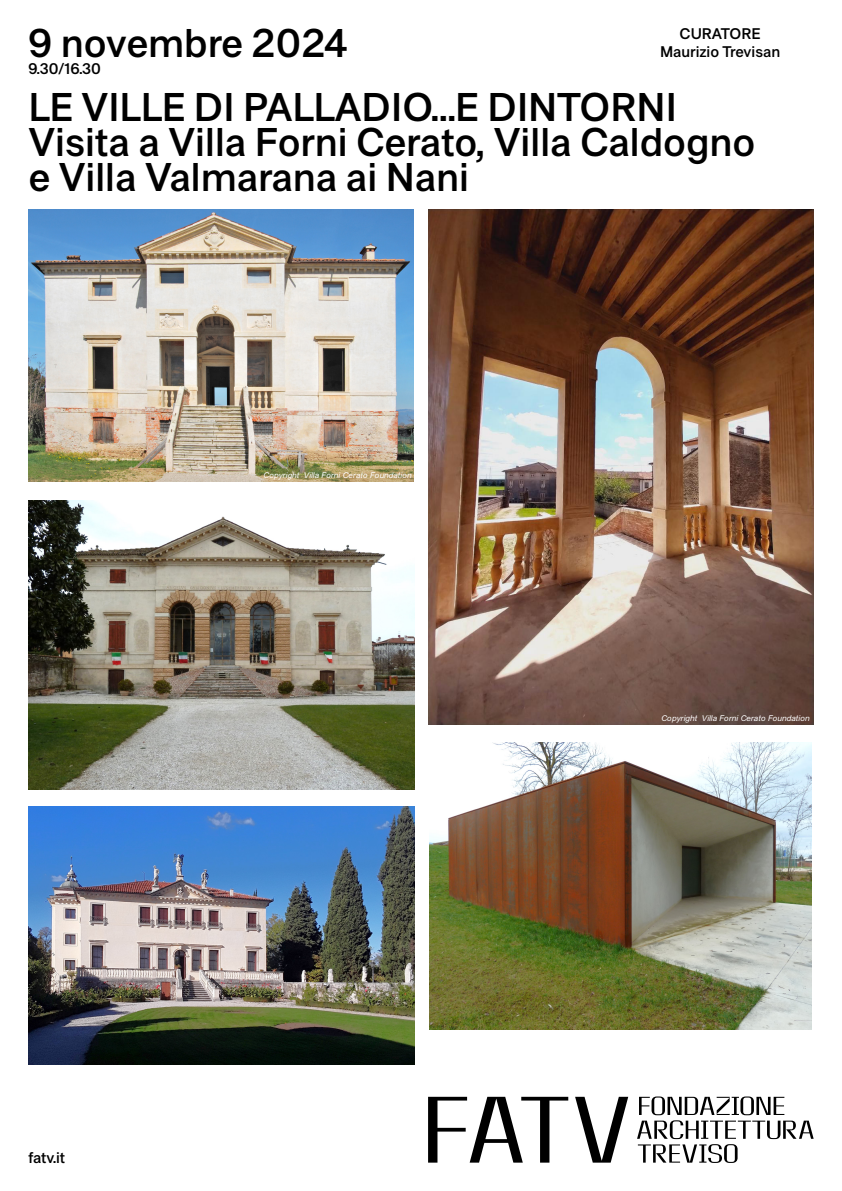
<style>
.page{position:relative;width:842px;height:1191px;background:#fff}
.page>*{position:absolute;margin:0;border:0;box-sizing:border-box;transform-origin:0 0}
.t1{font:39px "Calboni Pro";color:#000}
.t2{font:15px "Calboni Pro";color:#000}
.t3{font:italic 8px "Calboni Sans";color:#fff}
</style>
<div class="page">
<svg style="left:637px;top:1096px;width:177px;height:67px"></svg>
<svg style="left:428px;top:1096px;width:140px;height:66px"></svg>
<svg style="left:575px;top:1096px;width:53px;height:66px"></svg>
<img style="left:428px;top:210px;width:386px;height:514px">
<img style="left:28px;top:210px;width:386px;height:272px">
<img style="left:29px;top:500px;width:385px;height:289px">
<img style="left:29px;top:806px;width:386px;height:258px">
<img style="left:429px;top:742px;width:382px;height:287px">
<p class="t2" style="left:680px;top:24px;width:82px">CURATORE</p>
<p class="t2" style="left:660px;top:42px;width:122px">Maurizio Trevisan</p>
<p class="t1" style="left:28px;top:82px;width:650px">LE VILLE DI PALLADIO…E DINTORNI</p>
<p class="t1" style="left:28px;top:118px;width:729px">Visita a Villa Forni Cerato, Villa Caldogno</p>
<p class="t1" style="left:28px;top:153px;width:442px">e Villa Valmarana ai Nani</p>
<p class="t1" style="left:28px;top:19px;width:321px">9 novembre 2024</p>
<p class="t2" style="left:28px;top:60px;width:74px">9.30/16.30</p>
<p class="t3" style="left:263px;top:470px;width:150px">Copyright Villa Forni Cerato Foundation</p>
<p class="t2" style="left:28px;top:1148px;width:38px">fatv.it</p>
<p class="t3" style="left:661px;top:713px;width:150px">Copyright Villa Forni Cerato Foundation</p>
</div>
